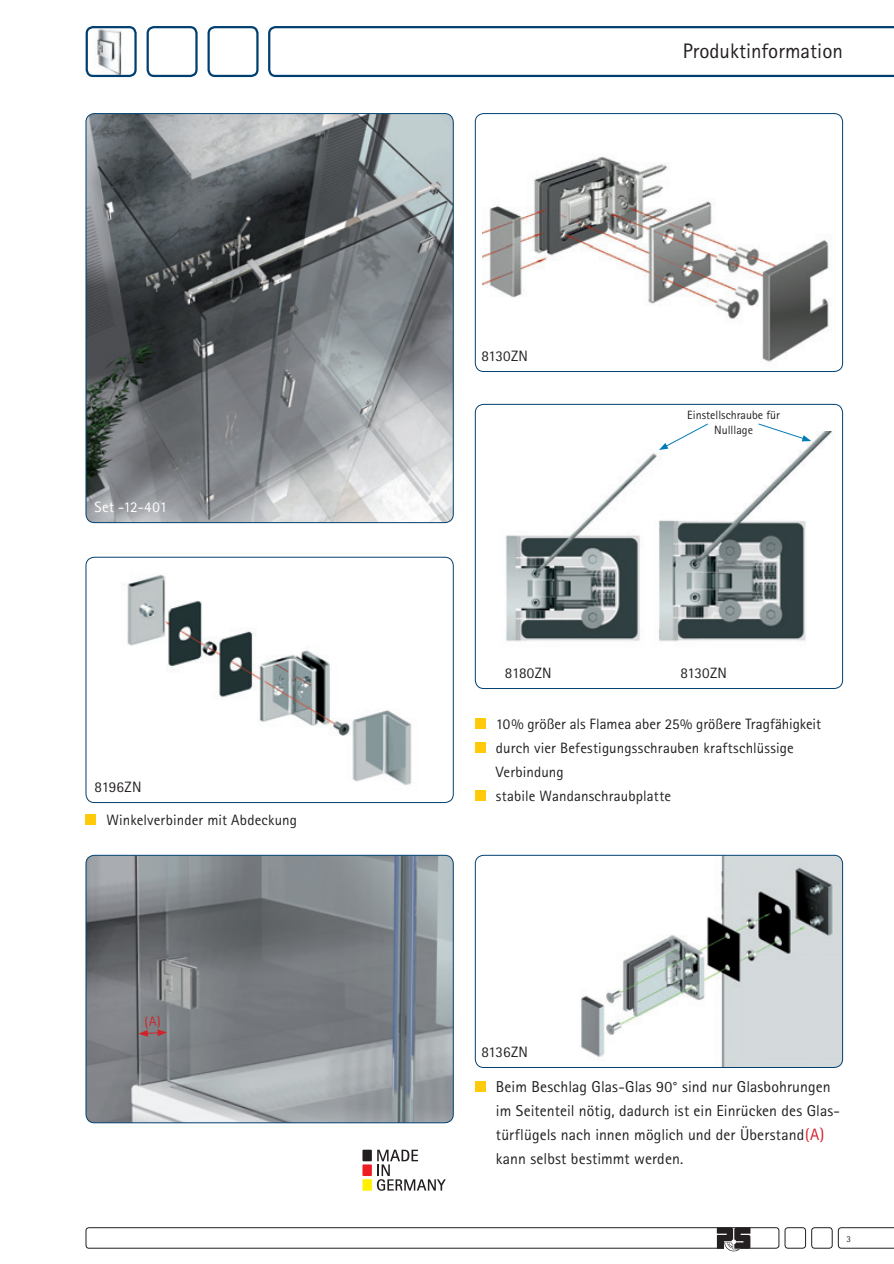
<style>
.page{position:relative;width:894px;height:1264px;background:#fff}
.page>*{position:absolute;margin:0;border:0;box-sizing:border-box;transform-origin:0 0}
.t1{font:21px "Rotis Sans Serif";color:#231f20}
.t2{font:15.75px/24px "Rotis Sans Serif";letter-spacing:.005em;color:#231f20}
.t3{font:15px/24px "Rotis Sans Serif";letter-spacing:.005em;color:#231f20}
.t4{font:15px "Rotis Sans Serif";letter-spacing:.015em;color:#fff}
.t5{font:12px/14.4px "Rotis Sans Serif";color:#231f20;text-align:center}
.t6{font:9px "Rotis Sans Serif";color:#231f20}
.s1{color:#d1232a}
.s2{font-size:16.5px;color:#d1232a}
</style>
<div class="page">
<div style="left:86px;top:1227px;width:693px;height:21px;border:1px solid #231f20;border-radius:3px"></div>
<svg style="left:837px;top:1227px;width:56px;height:21px"></svg>
<div style="left:811px;top:1227px;width:21px;height:21px;border:1px solid #231f20;border-radius:3px"></div>
<div style="left:784px;top:1227px;width:21px;height:21px;border:1px solid #231f20;border-radius:3px"></div>
<svg style="left:716px;top:1227px;width:34px;height:24px"></svg>
<svg style="left:268px;top:26px;width:625px;height:51px"></svg>
<div style="left:207px;top:26px;width:51px;height:51px;border:2px solid #004071;border-radius:6px"></div>
<div style="left:146px;top:26px;width:51px;height:51px;border:2px solid #004071;border-radius:6px"></div>
<img style="left:89px;top:29px;width:33px;height:45px">
<div style="left:86px;top:26px;width:51px;height:51px;border:2px solid #004071;border-radius:6px"></div>
<img style="left:86px;top:114px;width:367px;height:409px">
<div style="left:86px;top:113px;width:367px;height:410px;border:1px solid #004071;border-radius:9px"></div>
<img style="left:482px;top:156px;width:347px;height:206px">
<div style="left:475px;top:113px;width:367px;height:259px;border:1px solid #004071;border-radius:9px"></div>
<img style="left:475px;top:431px;width:367px;height:257px">
<div style="left:475px;top:404px;width:367px;height:285px;border:1px solid #004071;border-radius:9px"></div>
<img style="left:123px;top:575px;width:289px;height:210px">
<div style="left:86px;top:557px;width:367px;height:246px;border:1px solid #004071;border-radius:9px"></div>
<img style="left:86px;top:855px;width:367px;height:268px">
<div style="left:86px;top:855px;width:367px;height:268px;border:1px solid #004071;border-radius:9px"></div>
<img style="left:581px;top:855px;width:261px;height:212px">
<div style="left:475px;top:855px;width:367px;height:213px;border:1px solid #004071;border-radius:9px"></div>
<svg style="left:659px;top:423px;width:49px;height:27px"></svg>
<svg style="left:758px;top:423px;width:53px;height:18px"></svg>
<svg style="left:377px;top:1150px;width:68px;height:41px"></svg>
<div style="left:362px;top:1150px;width:10px;height:11px;background:#231f20"></div>
<div style="left:362px;top:1164px;width:10px;height:12px;background:#ee1d23"></div>
<div style="left:362px;top:1179px;width:10px;height:12px;background:#fff101"></div>
<div style="left:475px;top:718px;width:10px;height:11px;background:#feca0a"></div>
<div style="left:475px;top:742px;width:10px;height:11px;background:#feca0a"></div>
<div style="left:475px;top:790px;width:10px;height:11px;background:#feca0a"></div>
<div style="left:86px;top:814px;width:10px;height:11px;background:#feca0a"></div>
<div style="left:475px;top:1081px;width:10px;height:11px;background:#feca0a"></div>
<svg style="left:138px;top:1015px;width:29px;height:22px"></svg>
<p class="t4" style="left:95px;top:498px;width:74px">Set -12-401</p>
<p class="t3" style="left:95px;top:774px;width:48px">8196ZN</p>
<p class="t3" style="left:107px;top:808px;width:192px">Winkelverbinder mit Abdeckung</p>
<p class="t3" style="left:481px;top:343px;width:48px">8130ZN</p>
<h1 class="t1" style="left:682px;top:39px;width:162px">Produktinformation</h1>
<p class="t5" style="left:687px;top:408px;width:94px">Einstellschraube für<br>Nulllage</p>
<p class="t3" style="left:505px;top:660px;width:48px">8180ZN</p>
<p class="t3" style="left:680px;top:660px;width:48px">8130ZN</p>
<p class="t3" style="left:496px;top:712px;width:326px">10% größer als Flamea aber 25% größere Tragfähigkeit durch vier Befestigungsschrauben kraftschlüssige Verbindung<br>stabile Wandanschraubplatte</p>
<p class="t3" style="left:481px;top:1040px;width:48px">8136ZN</p>
<p class="t2" style="left:496px;top:1075px;width:345px">Beim Beschlag Glas-Glas 90° sind nur Glasbohrungen im Seitenteil nötig, dadurch ist ein Einrücken des Glas&shy;türflügels nach innen möglich und der Überstand<span class="s1">(</span><span class="s2">A) </span>kann selbst bestimmt werden.</p>
<p class="t6" style="left:846px;top:1234px;width:6px">3</p>
</div>
